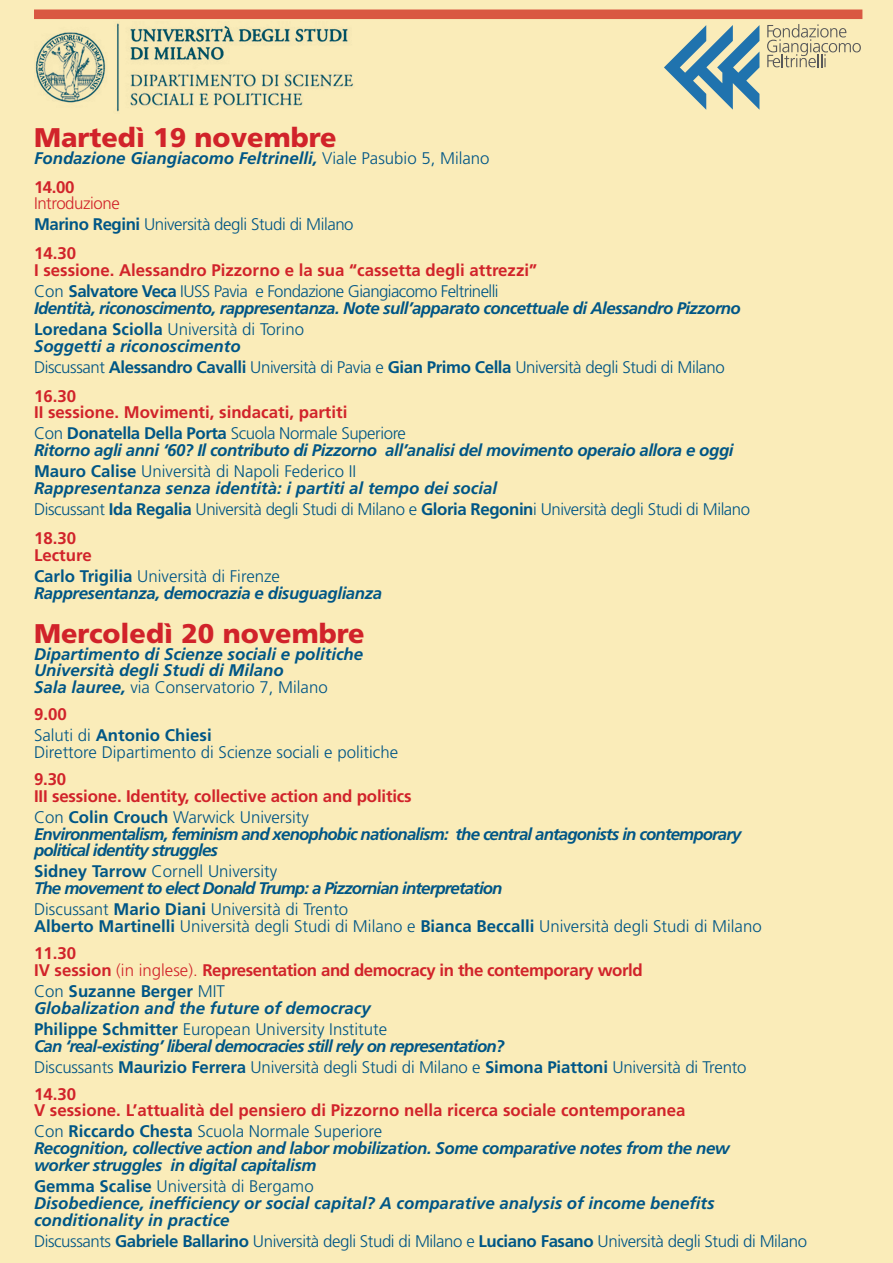
<style>
.page{position:relative;width:893px;height:1263px;background:#faecb9}
.page>*{position:absolute;margin:0;border:0;box-sizing:border-box;transform-origin:0 0}
.t1{font:900 27px "Frutiger";color:#d1232a}
.t2{font:300 16.8px/21px "Frutiger";letter-spacing:-.025em;color:#005686}
.t3{font:italic 700 16.8px/16.8px "Frutiger";letter-spacing:-.025em;color:#005686}
.t4{font:italic 700 16.8px/16.8px "Frutiger";color:#005686}
.t5{font:700 16.8px/16.8px "Frutiger";color:#d1232a}
.t6{font:italic 700 16.8px/16.8px "Frutiger";letter-spacing:-.05em;color:#005686}
.t7{font:300 16.8px/16.8px "Frutiger";color:#005686}
.t8{font:italic 700 16.8px/16.8px "Frutiger";letter-spacing:-.045em;color:#005686}
.t9{font:700 16.8px/16.8px "Frutiger";letter-spacing:-.025em;color:#d1232a}
.t10{font:700 16.8px/21px "Frutiger";color:#005686}
.s1{font-weight:300;font-style:normal}
.s2{font-style:normal;color:#d1232a}
.s3{color:#d1232a}
.s4{font-weight:700}
.s5{font-style:normal}
.s6{font-weight:700;color:#d1232a}
.s7{font-weight:300;color:#005686}
.s8{color:#005686}
.s9{font-weight:700;font-style:italic}
.s10{font-weight:300}
</style>
<div class="page">
<img style="left:35px;top:23px;width:319px;height:89px">
<div style="left:34px;top:10px;width:828px;height:9px;background:#d95842"></div>
<svg style="left:664px;top:25px;width:95px;height:85px"></svg>
<svg style="left:767px;top:24px;width:94px;height:43px"></svg>
<h1 class="t1" style="left:34px;top:121px;width:304px">Martedì 19 novembre</h1>
<p class="t4" style="left:34px;top:143px;width:457px;line-height:28.8px">Fondazione Giangiacomo Feltrinelli, <span class="s1">Viale Pasubio 5, Milano<br></span><span class="s2">14.00</span></p>
<p class="t2" style="left:34px;top:193px;width:321px"><span class="s3">Introduzione<br></span><span class="s4">Marino Regini</span> Università degli Studi di Milano</p>
<p class="t5" style="left:34px;top:245px;width:505px">14.30<br>I sessione. Alessandro Pizzorno e la sua “cassetta degli attrezzi”</p>
<p class="t3" style="left:34px;top:283px;width:708px"><span class="s1">Con</span> <span class="s5">Salvatore Veca</span> <span class="s1">IUSS Pavia e Fondazione Giangiacomo Feltrinelli<br></span>Identità, riconoscimento, rappresentanza. Note sull’apparato concettuale di Alessandro Pizzorno</p>
<p class="t4" style="left:34px;top:321px;width:272px"><span class="s5">Loredana Sciolla</span> <span class="s1">Università di Torino<br></span>Soggetti a riconoscimento</p>
<p class="t2" style="left:34px;top:353px;width:692px;line-height:28.8px">Discussant <span class="s4">Alessandro Cavalli</span> Università di Pavia e <span class="s4">Gian Primo Cella</span> Università degli Studi di Milano<br><span class="s6">16.30</span></p>
<p class="t5" style="left:34px;top:402px;width:373px;line-height:21px">II sessione. Movimenti, sindacati, partiti<br><span class="s7">Con</span> <span class="s8">Donatella Della Porta</span> <span class="s7">Scuola Normale Superiore</span></p>
<p class="t3" style="left:34px;top:440px;width:701px;line-height:21px">Ritorno agli anni ‘60? Il contributo di Pizzorno all’analisi del movimento operaio allora e oggi<br><span class="s5">Mauro Calise</span> <span class="s1">Università di Napoli Federico II</span></p>
<p class="t2" style="left:34px;top:478px;width:718px"><span class="s9">Rappresentanza senza identità: i partiti al tempo dei social<br></span>Discussant <span class="s4">Ida Regalia</span> Università degli Studi di Milano e <span class="s4">Gloria Regonin</span>i Università degli Studi di Milano</p>
<p class="t5" style="left:34px;top:530px;width:59px">18.30<br>Lecture</p>
<p class="t3" style="left:34px;top:567px;width:350px"><span class="s5">Carlo Trigilia</span> <span class="s1">Università di Firenze<br></span>Rappresentanza, democrazia e disuguaglianza</p>
<h1 class="t1" style="left:34px;top:617px;width:332px">Mercoledì 20 novembre</h1>
<p class="t4" style="left:34px;top:645px;width:331px">Dipartimento di Scienze sociali e politiche<br>Università degli Studi di Milano<br>Sala lauree, <span class="s1">via Conservatorio 7, Milano</span></p>
<p class="t10" style="left:34px;top:704px;width:179px"><span class="s3">9.00<br></span><span class="s10">Saluti di</span> Antonio Chiesi</p>
<p class="t7" style="left:34px;top:744px;width:366px">Direttore Dipartimento di Scienze sociali e politiche</p>
<p class="t5" style="left:34px;top:770px;width:379px">9.30<br>III sessione. Identity, collective action and politics</p>
<p class="t6" style="left:34px;top:808px;width:709px"><span class="s1">Con</span> <span class="s5">Colin Crouch</span> <span class="s1">Warwick University<br></span>Environmentalism, feminism and xenophobic nationalism: the central antagonists in contemporary political identity struggles</p>
<p class="t6" style="left:34px;top:863px;width:470px"><span class="s5">Sidney Tarrow</span> <span class="s1">Cornell University<br></span>The movement to elect Donald Trump: a Pizzornian interpretation</p>
<p class="t7" style="left:34px;top:901px;width:729px">Discussant <span class="s4">Mario Diani</span> Università di Trento<br><span class="s4">Alberto Martinelli</span> Università degli Studi di Milano e <span class="s4">Bianca Beccalli</span> Università degli Studi di Milano</p>
<p class="t9" style="left:34px;top:945px;width:610px">11.30<br>IV session <span class="s10">(in inglese).</span> Representation and democracy in the contemporary world</p>
<p class="t4" style="left:34px;top:982px;width:338px"><span class="s1">Con</span> <span class="s5">Suzanne Berger</span> <span class="s1">MIT<br></span>Globalization and the future of democracy</p>
<p class="t8" style="left:34px;top:1020px;width:472px"><span class="s5">Philippe Schmitter</span> <span class="s1">European University Institute<br></span>Can ‘real-existing’ liberal democracies still rely on representation?</p>
<p class="t2" style="left:34px;top:1053px;width:714px;line-height:27px">Discussants <span class="s4">Maurizio Ferrera</span> Università degli Studi di Milano e <span class="s4">Simona Piattoni</span> Università di Trento<br><span class="s6">14.30</span></p>
<p class="t5" style="left:34px;top:1100px;width:653px;line-height:21px">V sessione. L’attualità del pensiero di Pizzorno nella ricerca sociale contemporanea<br><span class="s7">Con</span> <span class="s8">Riccardo Chesta</span> <span class="s7">Scuola Normale Superiore</span></p>
<p class="t3" style="left:34px;top:1140px;width:697px">Recognition, collective action and labor mobilization. Some comparative notes from the new worker struggles in digital capitalism</p>
<p class="t4" style="left:34px;top:1177px;width:682px"><span class="s5">Gemma Scalise</span> <span class="s1">Università di Bergamo<br></span>Disobedience, inefficiency or social capital? A comparative analysis of income benefits conditionality in practice</p>
<p class="t2" style="left:34px;top:1230px;width:775px">Discussants <span class="s4">Gabriele Ballarino</span> Università degli Studi di Milano e <span class="s4">Luciano Fasano</span> Università degli Studi di Milano</p>
</div>
